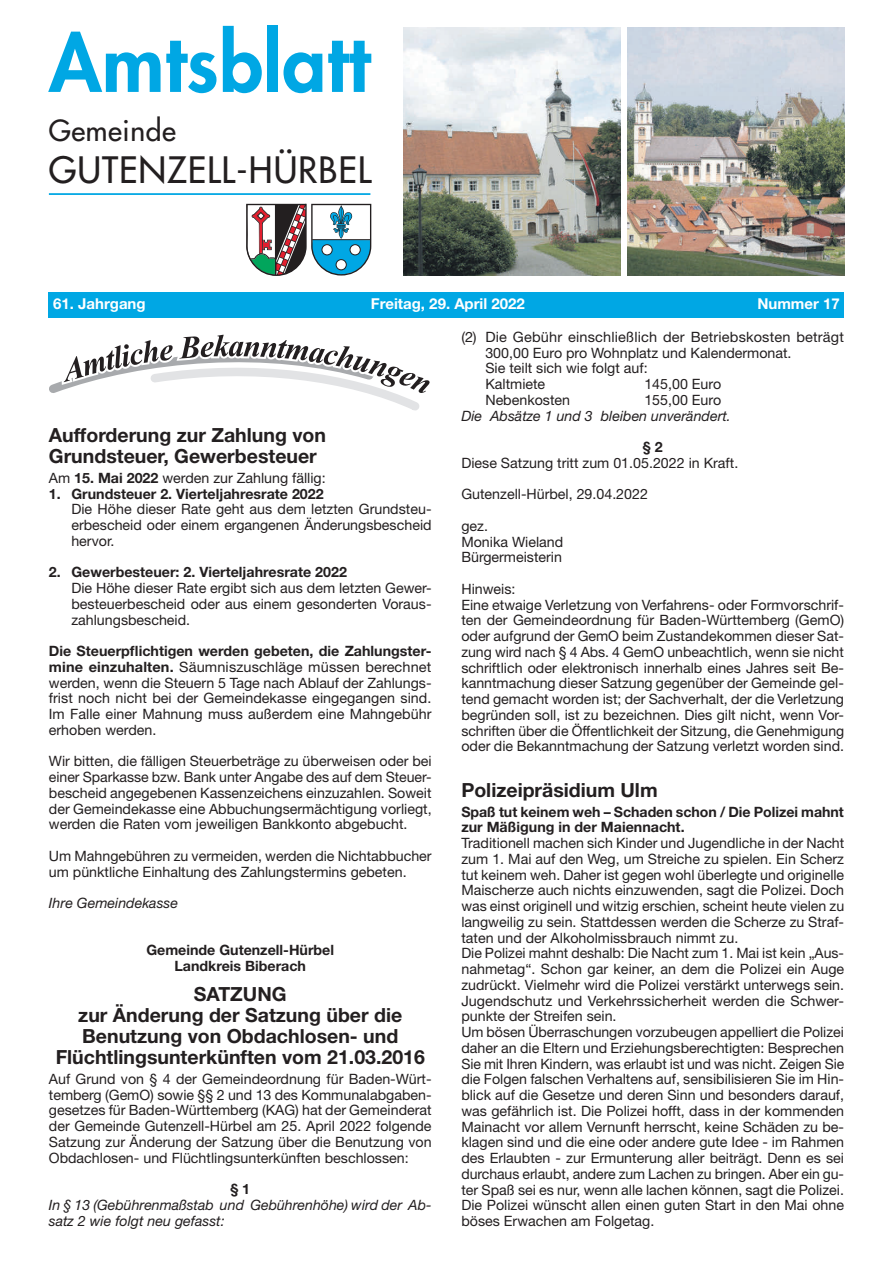
<style>
.page{position:relative;width:893px;height:1263px;background:#fff}
.page>*{position:absolute;margin:0;border:0;box-sizing:border-box;transform-origin:0 0}
.t1{font:800 77.85px "Futura Std";letter-spacing:.005em;color:#00a7e4}
.t2{font:500 35.4px "Futura Std";letter-spacing:.025em;color:#231f20}
.t3{font:500 28.35px "Futura Std";letter-spacing:.02em;color:#231f20}
.t4{font:700 19.5px/21px "Helvetica Neue LT Std";color:#231f20}
.t5{font:700 15px "Helvetica Neue LT Std";color:#fff}
.t6{font:14.25px/15.8px "Helvetica Neue LT Std";color:#231f20;text-align:justify}
.t7{font:700 14.25px/15.8px "Helvetica Neue LT Std";color:#231f20;text-align:center}
.t8{font:italic 14.25px/15.8px "Helvetica Neue LT Std";color:#231f20}
.s1{font-weight:700}
</style>
<div class="page">
<hr style="left:49px;top:193px;width:321px;height:2px;background:#00a7e4">
<svg style="left:246px;top:204px;width:125px;height:72px"></svg>
<img style="left:404px;top:28px;width:216px;height:248px">
<img style="left:627px;top:28px;width:217px;height:248px">
<div style="left:49px;top:292px;width:795px;height:26px;background:#00a7e4"></div>
<svg style="left:49px;top:334px;width:381px;height:77px"></svg>
<h1 class="t1" style="left:49px;top:14px;width:322px">Amtsblatt</h1>
<h3 class="t3" style="left:49px;top:112px;width:129px">Gemeinde</h3>
<h2 class="t2" style="left:49px;top:148px;width:324px">GUTENZELL-HÜRBEL</h2>
<p class="t5" style="left:53px;top:295px;width:94px">61. Jahrgang</p>
<p class="t5" style="left:371px;top:295px;width:155px">Freitag, 29. April 2022</p>
<p class="t5" style="left:757px;top:295px;width:84px">Nummer 17</p>
<h3 class="t4" style="left:49px;top:424px;width:279px">Aufforderung zur Zahlung von<br>Grundsteuer, Gewerbesteuer</h3>
<p class="t6" style="left:49px;top:470px;width:278px">Am <span class="s1">15. Mai 2022</span> werden zur Zahlung fällig:</p>
<p class="t7" style="left:49px;top:485px;width:276px">1. Grundsteuer 2. Vierteljahresrate 2022</p>
<p class="t6" style="left:71px;top:501px;width:362px">Die Höhe dieser Rate geht aus dem letzten Grundsteu&shy;erbescheid oder einem ergangenen Änderungsbescheid hervor.</p>
<p class="t7" style="left:49px;top:564px;width:300px">2. Gewerbesteuer: 2. Vierteljahresrate 2022</p>
<p class="t6" style="left:71px;top:580px;width:362px">Die Höhe dieser Rate ergibt sich aus dem letzten Gewer&shy;besteuerbescheid oder aus einem gesonderten Voraus&shy;zahlungsbescheid.</p>
<p class="t6" style="left:49px;top:643px;width:384px"><span class="s1">Die Steuerpflichtigen werden gebeten, die Zahlungster&shy;mine einzuhalten.</span> Säumniszuschläge müssen berechnet werden, wenn die Steuern 5 Tage nach Ablauf der Zahlungs&shy;frist noch nicht bei der Gemeindekasse eingegangen sind.<br>Im Falle einer Mahnung muss außerdem eine Mahngebühr erhoben werden.</p>
<p class="t6" style="left:49px;top:753px;width:384px">Wir bitten, die fälligen Steuerbeträge zu überweisen oder bei einer Sparkasse bzw. Bank unter Angabe des auf dem Steuer&shy;bescheid angegebenen Kassenzeichens einzuzahlen. Soweit der Gemeindekasse eine Abbuchungsermächtigung vorliegt, werden die Raten vom jeweiligen Bankkonto abgebucht.</p>
<p class="t6" style="left:49px;top:848px;width:384px">Um Mahngebühren zu vermeiden, werden die Nichtabbucher um pünktliche Einhaltung des Zahlungstermins gebeten.</p>
<p class="t8" style="left:49px;top:895px;width:131px">Ihre Gemeindekasse</p>
<p class="t7" style="left:146px;top:942px;width:189px">Gemeinde Gutenzell-Hürbel<br>Landkreis Biberach</p>
<h3 class="t4" style="left:56px;top:983px;width:371px;text-align:center">SATZUNG<br>zur Änderung der Satzung über die<br>Benutzung von Obdachlosen- und<br>Flüchtlingsunterkünften vom 21.03.2016</h3>
<p class="t6" style="left:49px;top:1070px;width:384px">Auf Grund von § 4 der Gemeindeordnung für Baden-Würt&shy;temberg (GemO) sowie §§ 2 und 13 des Kommunalabgaben&shy;gesetzes für Baden-Württemberg (KAG) hat der Gemeinderat der Gemeinde Gutenzell-Hürbel am 25. April 2022 folgende Satzung zur Änderung der Satzung über die Benutzung von Obdachlosen- und Flüchtlingsunterkünften beschlossen:</p>
<p class="t7" style="left:230px;top:1181px;width:21px">§ 1</p>
<p class="t8" style="left:49px;top:1196px;width:384px">In § 13 (Gebührenmaßstab und Gebührenhöhe) wird der Ab&shy;satz 2 wie folgt neu gefasst:</p>
<p class="t6" style="left:485px;top:329px;width:360px;text-align:left;text-indent:-24px">(2) Die Gebühr einschließlich der Betriebskosten beträgt 300,00 Euro pro Wohnplatz und Kalendermonat.<br>Sie teilt sich wie folgt auf:<br>Kaltmiete</p>
<p class="t6" style="left:644px;top:376px;width:78px">145,00 Euro</p>
<p class="t6" style="left:485px;top:392px;width:86px">Nebenkosten</p>
<p class="t6" style="left:644px;top:392px;width:78px">155,00 Euro</p>
<p class="t8" style="left:461px;top:407px;width:271px">Die Absätze 1 und 3 bleiben unverändert.</p>
<p class="t7" style="left:643px;top:439px;width:21px">§ 2</p>
<p class="t6" style="left:461px;top:455px;width:278px">Diese Satzung tritt zum 01.05.2022 in Kraft.</p>
<p class="t6" style="left:461px;top:486px;width:188px">Gutenzell-Hürbel, 29.04.2022</p>
<p class="t6" style="left:461px;top:518px;width:103px;text-align:left">gez.<br>Monika Wieland<br>Bürgermeisterin</p>
<p class="t6" style="left:461px;top:581px;width:384px;text-align:left">Hinweis:<br>Eine etwaige Verletzung von Verfahrens- oder Formvorschrif&shy;ten der Gemeindeordnung für Baden-Württemberg (GemO) oder aufgrund der GemO beim Zustandekommen dieser Sat&shy;zung wird nach § 4 Abs. 4 GemO unbeachtlich, wenn sie nicht schriftlich oder elektronisch innerhalb eines Jahres seit Be&shy;kanntmachung dieser Satzung gegenüber der Gemeinde gel&shy;tend gemacht worden ist; der Sachverhalt, der die Verletzung begründen soll, ist zu bezeichnen. Dies gilt nicht, wenn Vor&shy;schriften über die Öffentlichkeit der Sitzung, die Genehmigung oder die Bekanntmachung der Satzung verletzt worden sind.</p>
<h3 class="t4" style="left:461px;top:779px;width:198px">Polizeipräsidium Ulm</h3>
<p class="t7" style="left:461px;top:803px;width:384px;text-align:left">Spaß tut keinem weh – Schaden schon / Die Polizei mahnt zur Mäßigung in der Maiennacht.</p>
<p class="t6" style="left:461px;top:835px;width:384px;text-align:left">Traditionell machen sich Kinder und Jugendliche in der Nacht zum 1. Mai auf den Weg, um Streiche zu spielen. Ein Scherz tut keinem weh. Daher ist gegen wohl überlegte und originelle Maischerze auch nichts einzuwenden, sagt die Polizei. Doch was einst originell und witzig erschien, scheint heute vielen zu langweilig zu sein. Stattdessen werden die Scherze zu Straf&shy;taten und der Alkoholmissbrauch nimmt zu.<br>Die Polizei mahnt deshalb: Die Nacht zum 1. Mai ist kein „Aus&shy;nahmetag“. Schon gar keiner, an dem die Polizei ein Auge zudrückt. Vielmehr wird die Polizei verstärkt unterwegs sein.<br>Jugendschutz und Verkehrssicherheit werden die Schwer&shy;punkte der Streifen sein.<br>Um bösen Überraschungen vorzubeugen appelliert die Polizei daher an die Eltern und Erziehungsberechtigten: Besprechen Sie mit Ihren Kindern, was erlaubt ist und was nicht. Zeigen Sie die Folgen falschen Verhaltens auf, sensibilisieren Sie im Hin&shy;blick auf die Gesetze und deren Sinn und besonders darauf, was gefährlich ist. Die Polizei hofft, dass in der kommenden Mainacht vor allem Vernunft herrscht, keine Schäden zu be&shy;klagen sind und die eine oder andere gute Idee - im Rahmen des Erlaubten - zur Ermunterung aller beiträgt. Denn es sei durchaus erlaubt, andere zum Lachen zu bringen. Aber ein gu&shy;ter Spaß sei es nur, wenn alle lachen können, sagt die Polizei.<br>Die Polizei wünscht allen einen guten Start in den Mai ohne böses Erwachen am Folgetag.</p>
</div>
